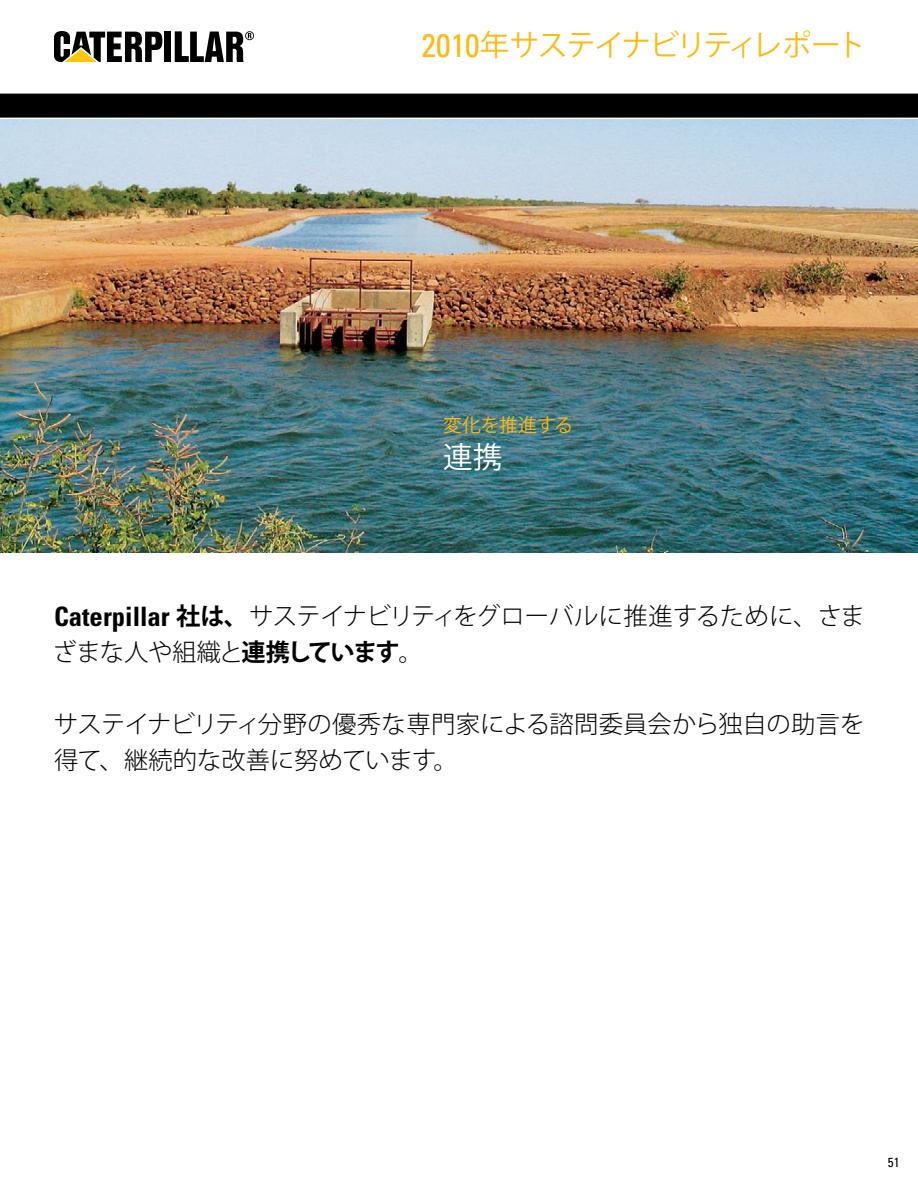
<style>
.page{position:relative;width:918px;height:1188px;background:#fff}
.page>*{position:absolute;margin:0;border:0;box-sizing:border-box;transform-origin:0 0}
.t1{font:29.7px "Koz Go Pro";letter-spacing:-.05em;color:#fdba11}
.t2{font:29.7px "Koz Go Pro";color:#fff}
.t3{font:300 24.3px/36px "Koz Go Pro";letter-spacing:-.01em;color:#000}
.t4{font:18.9px "Koz Go Pro";letter-spacing:-.01em;color:#fdba11}
.t5{font:condensed 13.2px "Univers LT Std";color:#000}
.s1{font-family:"Univers LT Std";font-stretch:condensed;font-size:32.7px}
.s2{font-family:"Univers LT Std";font-weight:700;font-stretch:condensed;font-size:26.7px}
.s3{font-weight:700}
</style>
<div class="page">
<img style="left:0;top:120px;width:918px;height:433px">
<svg style="left:0;top:93px;width:918px;height:27px;background:#1a1a1b"></svg>
<div style="left:165px;top:32px;width:6px;height:30px;background:#000"></div>
<svg style="left:54px;top:31px;width:108px;height:31px"></svg>
<svg style="left:175px;top:31px;width:79px;height:31px"></svg>
<p class="t1" style="left:422px;top:26px;width:446px"><span class="s1">2010</span>年サステイナビリティレポート</p>
<p class="t4" style="left:443px;top:413px;width:131px">変化を推進する</p>
<p class="t2" style="left:443px;top:438px;width:61px">連携</p>
<p class="t3" style="left:53px;top:598px;width:813px"><span class="s2">Caterpillar</span> <span class="s3">社は、</span>サステイナビリティをグローバルに推進するために、さまざまな人や組織と<span class="s3">連携しています</span>。</p>
<p class="t3" style="left:54px;top:706px;width:812px">サステイナビリティ分野の優秀な専門家による諮問委員会から独自の助言を得て、継続的な改善に努めています。</p>
<p class="t5" style="left:888px;top:1154px;width:13px">51</p>
</div>
